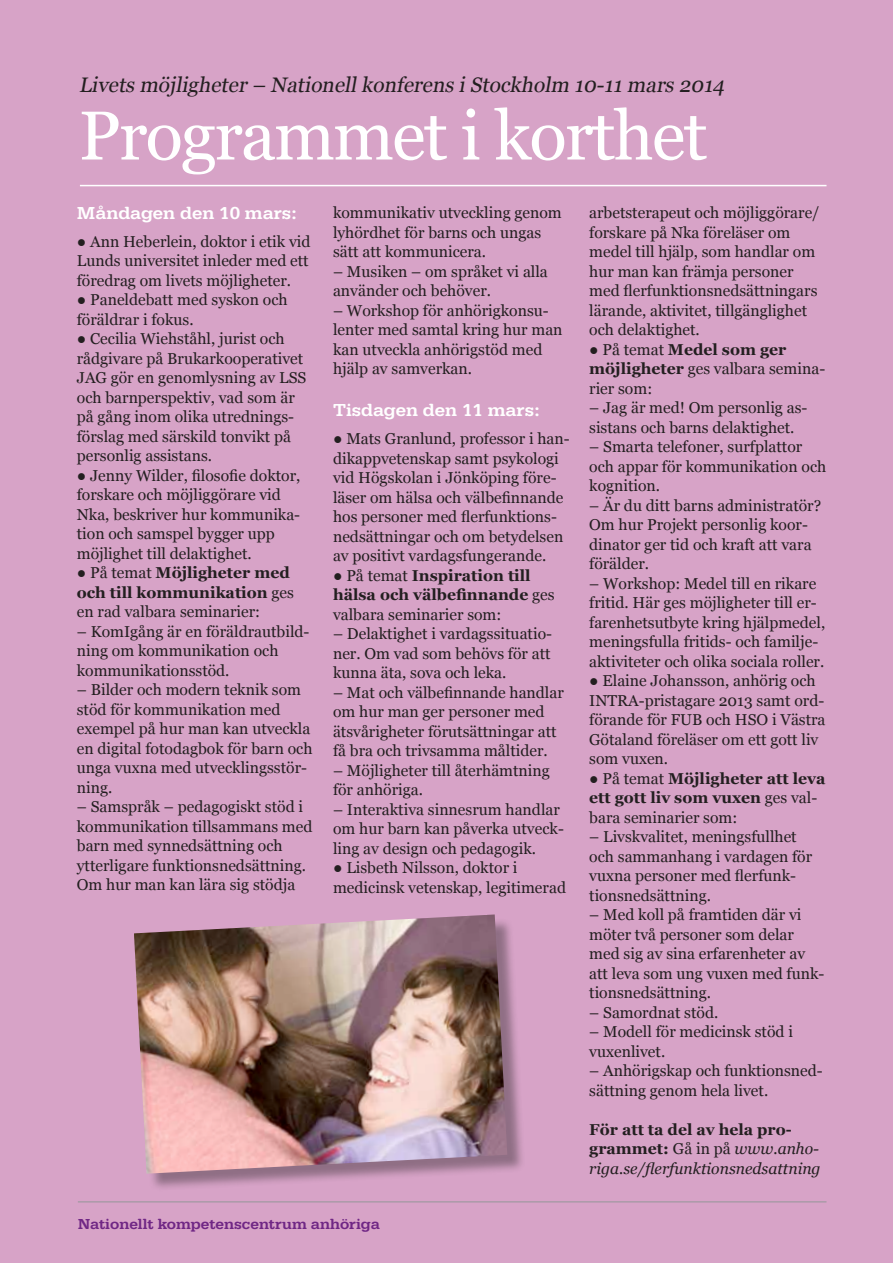
<style>
.page{position:relative;width:893px;height:1263px;background:#d7a3c7}
.page>*{position:absolute;margin:0;border:0;box-sizing:border-box;transform-origin:0 0}
.t1{font:69px "Georgia";letter-spacing:-.025em;color:#fff}
.t2{font:italic 21px "Georgia";color:#231f20}
.t3{font:500 18px "Typewriter URW Wid";color:#fff}
.t4{font:15.75px/19.5px "Georgia";color:#231f20}
.t5{font:700 15.75px/19.5px "Georgia";color:#231f20}
.t6{font:italic 15.75px/19.5px "Georgia";color:#231f20}
.t7{font:500 15px "Typewriter URW Wid";color:#702785}
.s1{font-weight:700}
.s2{font-weight:400}
.s3{font-weight:700;font-style:normal}
.s4{font-style:normal}
</style>
<div class="page">
<hr style="left:78px;top:1201px;width:748px;height:1px;background:#949698">
<div style="left:137px;top:917px;width:389px;height:275px;background:#231f20;opacity:.4"></div>
<img style="left:134px;top:914px;width:373px;height:260px">
<hr style="left:80px;top:185px;width:746px;height:1px;background:#fff">
<h2 class="t2" style="left:79px;top:72px;width:652px">Livets möjligheter– Nationellkonferens iStockholm 10- 11 mars 2014</h2>
<h1 class="t1" style="left:79px;top:94px;width:630px">Programmet i korthet</h1>
<p class="t3" style="left:77px;top:202px;width:221px">Måndagen den 10 mars:</p>
<p class="t4" style="left:77px;top:232px;width:235px;text-align:justify">● Ann Heberlein, doktor i etik vid Lunds universitet inleder med ett föredrag om livets möjligheter.</p>
<p class="t4" style="left:77px;top:290px;width:212px">● Paneldebatt med syskon och föräldrar i fokus.</p>
<p class="t4" style="left:77px;top:329px;width:231px">● Cecilia Wiehståhl, jurist och rådgivare på Brukarkooperativet<br>JAG gör en genomlysning av LSS och barnperspektiv, vad som är på gång inom olika utrednings&shy;förslag med särskild tonvikt på personlig assistans.</p>
<p class="t4" style="left:77px;top:466px;width:225px">● Jenny Wilder, filosofie doktor, forskare och möjliggörare vid<br>Nka, beskriver hur kommunika&shy;tion och samspel bygger upp möjlighet till delaktighet.</p>
<p class="t4" style="left:77px;top:563px;width:219px">● På temat <span class="s1">Möjligheter med och till kommunikation</span> ges en rad valbara seminarier:</p>
<p class="t4" style="left:77px;top:622px;width:234px">– KomIgång är en föräldrautbild&shy;ning om kommunikation och kommunikationsstöd.</p>
<p class="t4" style="left:77px;top:680px;width:237px">– Bilder och modern teknik som stöd för kommunikation med exempel på hur man kan utveckla en digital fotodagbok för barn och unga vuxna med utvecklingsstör&shy;ning.</p>
<p class="t4" style="left:77px;top:797px;width:237px">– Samspråk – pedagogiskt stöd i kommunikation tillsammans med barn med synnedsättning och ytterligare funktionsnedsättning.<br>Om hur man kan lära sig stödja</p>
<p class="t4" style="left:333px;top:203px;width:230px">kommunikativ utveckling genom lyhördhet för barns och ungas sätt att kommunicera.</p>
<p class="t4" style="left:333px;top:262px;width:216px">– Musiken – om språket vi alla använder och behöver.</p>
<p class="t4" style="left:333px;top:301px;width:231px">– Workshop för anhörigkonsu&shy;lenter med samtal kring hur man kan utveckla anhörigstöd med hjälp av samverkan.</p>
<p class="t3" style="left:333px;top:400px;width:208px">Tisdagen den 11 mars:</p>
<p class="t4" style="left:333px;top:429px;width:238px">● Mats Granlund, professor i han&shy;dikappvetenskap samt psykologi vid Högskolan i Jönköping före&shy;läser om hälsa och välbefinnande hos personer med flerfunktions&shy;nedsättningar och om betydelsen av positivt vardagsfungerande.</p>
<p class="t5" style="left:333px;top:565px;width:223px"><span class="s2">● På temat</span> Inspiration till hälsa och välbefinnande <span class="s2">ges valbara seminarier som:</span></p>
<p class="t4" style="left:333px;top:624px;width:221px;text-align:justify">– Delaktighet i vardagssituatio&shy;ner. Om vad som behövs för att kunna äta, sova och leka.</p>
<p class="t4" style="left:333px;top:683px;width:232px">– Mat och välbefinnande handlar om hur man ger personer med ätsvårigheter förutsättningar att få bra och trivsamma måltider.</p>
<p class="t4" style="left:333px;top:761px;width:218px">– Möjligheter till återhämtning för anhöriga.</p>
<p class="t4" style="left:333px;top:800px;width:232px">– Interaktiva sinnesrum handlar om hur barn kan påverka utveck&shy;ling av design och pedagogik.</p>
<p class="t4" style="left:333px;top:858px;width:234px">● Lisbeth Nilsson, doktor i medicinsk vetenskap, legitimerad</p>
<p class="t7" style="left:78px;top:1216px;width:303px">Nationellt kompetenscentrum anhöriga</p>
<p class="t4" style="left:589px;top:203px;width:232px">arbetsterapeut och möjliggörare/ forskare på Nka föreläser om medel till hjälp, som handlar om hur man kan främja personer med flerfunktionsnedsättningars lärande, aktivitet, tillgänglighet och delaktighet.</p>
<p class="t4" style="left:589px;top:340px;width:237px">● På temat <span class="s1">Medel som ger möjligheter</span> ges valbara semina&shy;rier som:</p>
<p class="t4" style="left:589px;top:398px;width:220px">– Jag är med! Om personlig as&shy;sistans och barns delaktighet.</p>
<p class="t4" style="left:589px;top:437px;width:239px">– Smarta telefoner, surfplattor och appar för kommunikation och kognition.</p>
<p class="t4" style="left:589px;top:496px;width:234px">– Är du ditt barns administratör?<br>Om hur Projekt personlig koor&shy;dinator ger tid och kraft att vara förälder.</p>
<p class="t4" style="left:589px;top:574px;width:238px">– Workshop: Medel till en rikare fritid. Här ges möjligheter till er&shy;farenhetsutbyte kring hjälpmedel, meningsfulla fritids- och familje&shy;aktiviteter och olika sociala roller.</p>
<p class="t4" style="left:589px;top:671px;width:238px">● Elaine Johansson, anhörig och<br>INTRA-pristagare 2013 samt ord&shy;förande för FUB och HSO i Västra<br>Götaland föreläser om ett gott liv som vuxen.</p>
<p class="t5" style="left:589px;top:768px;width:238px"><span class="s2">● På temat</span> Möjligheter att leva ett gott liv som vuxen <span class="s2">ges val&shy;bara seminarier som:</span></p>
<p class="t4" style="left:589px;top:827px;width:224px">– Livskvalitet, meningsfullhet och sammanhang i vardagen för vuxna personer med flerfunk&shy;tionsnedsättning.</p>
<p class="t4" style="left:589px;top:905px;width:237px">– Med koll på framtiden där vi möter två personer som delar med sig av sina erfarenheter av att leva som ung vuxen med funk&shy;tionsnedsättning.</p>
<p class="t4" style="left:589px;top:1003px;width:131px">– Samordnat stöd.</p>
<p class="t4" style="left:589px;top:1022px;width:205px">– Modell för medicinsk stöd i vuxenlivet.</p>
<p class="t4" style="left:589px;top:1061px;width:235px">– Anhörigskap och funktionsned&shy;sättning genom hela livet.</p>
<p class="t6" style="left:589px;top:1119px;width:233px"><span class="s3">För att ta del av hela pro&shy;grammet:</span> <span class="s4">Gå in på</span> www.anho&shy;riga.se/flerfunktionsnedsattning</p>
</div>
